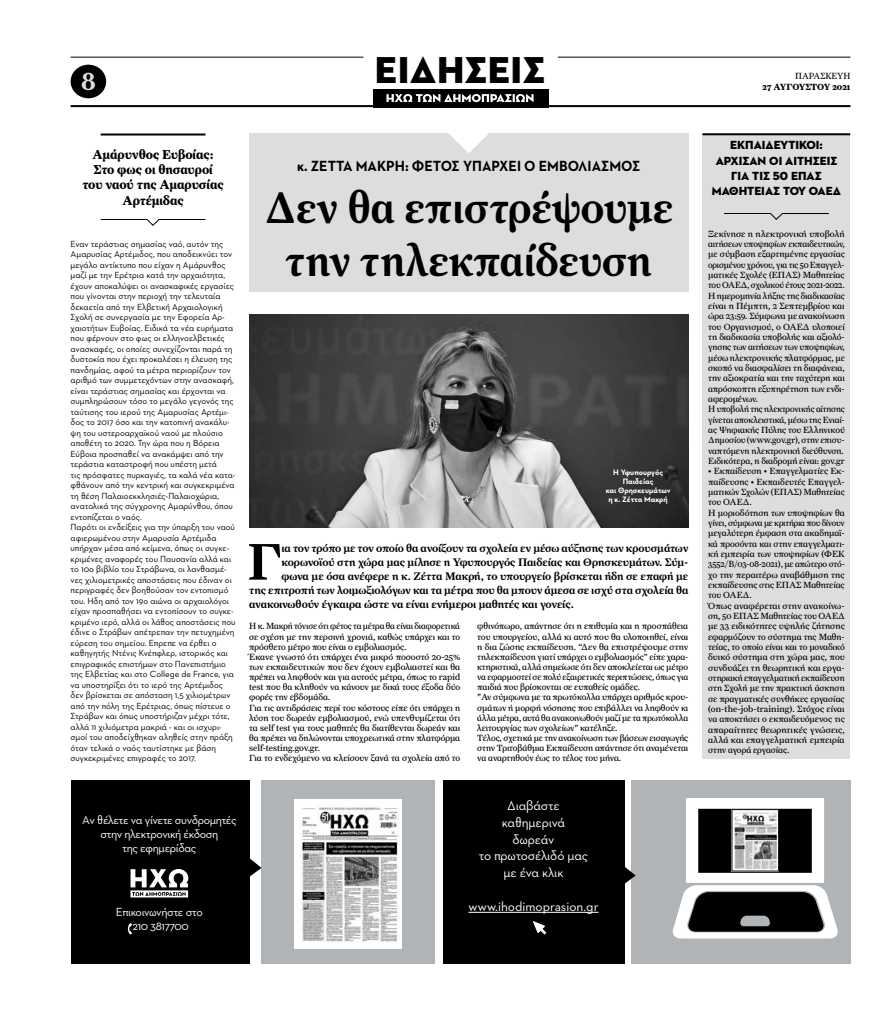
<style>
.page{position:relative;width:893px;height:1021px;background:#fff}
.page>*{position:absolute;margin:0;border:0;box-sizing:border-box;transform-origin:0 0}
.t1{font:51.7px "Farnham Text GR Semi";color:#000}
.t2{font:44px/52.8px "Farnham Text GR Semi";color:#000;text-align:center;scale:.95 1}
.t3{font:38.1px "Neutraface Two Disp Greek Titl";letter-spacing:.02em;color:#000}
.t4{font:25.9px "Farnham Text GR Semi";color:#dcddde}
.t5{font:700 15px "Neutraface Two Text Greek";color:#000;scale:.95 1}
.t6{font:13.4px/16.7px "Neutraface Two Text Greek";letter-spacing:-.01em;color:#fff;text-align:center}
.t7{font:700 13px/15.5px "Farnham Text GR";letter-spacing:-.01em;color:#000;text-align:center;scale:.95 1}
.t8{font:12px/14.4px "Neutraface Two Text Greek";letter-spacing:-.03em;color:#fff;text-align:center}
.t9{font:12px/15.3px "Neutraface Two Disp Greek Titl";color:#000}
.t10{font:11px "Farnham Text GR Semi";letter-spacing:-.015em;color:#000}
.t11{font:9px/10.3px "Farnham Text GR";letter-spacing:-.01em;color:#000}
.t12{font:9px/10.5px "Neutraface Two Text Greek";letter-spacing:-.005em;color:#000}
.t13{font:700 9px "Farnham Text GR";color:#000;scale:.95 1}
.t14{font:9px "Farnham Text GR";letter-spacing:-.01em;color:#000;scale:.95 1}
.t15{font:700 8px/9px "Neutraface Two Text Greek";letter-spacing:-.01em;color:#fff;text-align:center}
</style>
<div class="page">
<hr style="left:558px;top:57px;width:292px;height:1px;background:#000">
<hr style="left:71px;top:105px;width:779px;height:2px;background:#000">
<hr style="left:71px;top:57px;width:292px;height:1px;background:#000">
<div style="left:373px;top:89px;width:176px;height:18px;background:#000"></div>
<svg style="left:386px;top:94px;width:148px;height:8px"></svg>
<div style="left:71px;top:65px;width:35px;height:33px;background:#000;border-radius:50%"></div>
<div style="left:631px;top:780px;width:219px;height:183px;background:#b1b4b6"></div>
<div style="left:262px;top:780px;width:173px;height:183px;background:#b1b4b6"></div>
<div style="left:443px;top:780px;width:181px;height:183px;background:#000"></div>
<div style="left:71px;top:780px;width:179px;height:183px;background:#000"></div>
<hr style="left:468px;top:912px;width:130px;height:1px;background:#fff">
<img style="left:295px;top:799px;width:106px;height:149px">
<svg style="left:672px;top:798px;width:166px;height:140px"></svg>
<img style="left:734px;top:811px;width:43px;height:58px">
<div style="left:732px;top:809px;width:47px;height:62px;border:1px solid #000"></div>
<svg style="left:533px;top:921px;width:13px;height:13px"></svg>
<svg style="left:130px;top:869px;width:58px;height:28px"></svg>
<svg style="left:127px;top:923px;width:5px;height:11px"></svg>
<svg style="left:250px;top:853px;width:12px;height:28px"></svg>
<svg style="left:624px;top:860px;width:12px;height:29px"></svg>
<div style="left:249px;top:133px;width:439px;height:158px;background:#dcddde"></div>
<svg style="left:448px;top:133px;width:41px;height:20px"></svg>
<div style="left:702px;top:134px;width:148px;height:625px;background:#dcddde"></div>
<svg style="left:724px;top:213px;width:105px;height:7px"></svg>
<hr style="left:702px;top:133px;width:148px;height:2px;background:#000">
<img style="left:249px;top:315px;width:439px;height:212px">
<hr style="left:101px;top:133px;width:104px;height:2px;background:#000">
<svg style="left:100px;top:219px;width:106px;height:7px"></svg>
<h3 class="t3" style="left:375px;top:46px;width:172px">ΕΙΔΗΣΕΙΣ</h3>
<h3 class="t4" style="left:81px;top:66px;width:16px">8</h3>
<p class="t13" style="left:763px;top:82px;width:94px">27 ΑΥΓΟΥΣΤΟΥ 2021</p>
<p class="t14" style="left:795px;top:71px;width:60px">ΠΑΡΑΣΚΕΥΗ</p>
<h3 class="t7" style="left:82px;top:147px;width:150px">Αμάρυνθος Ευβοίας:<br>Στο φως οι θησαυροί του ναού της Αμαρυσίας<br>Αρτέμιδας</h3>
<p class="t12" style="left:71px;top:239px;width:166px">Εναν τεράστιας σημασίας ναό, αυτόν της Αμαρυσίας Αρτέμιδος, που αποδεικνύει τον μεγάλο αντίκτυπο που είχαν η Αμάρυνθος μαζί με την Ερέτρια κατά την αρχαιότητα, έχουν αποκαλύψει οι ανασκαφικές εργασίες που γίνονται στην περιοχή την τελευταία δεκαετία από την Ελβετική Αρχαιολογική Σχολή σε συνεργασία με την Εφορεία Αρ&shy;χαιοτήτων Ευβοίας. Ειδικά τα νέα ευρήματα που φέρνουν στο φως οι ελληνοελβετικές ανασκαφές, οι οποίες συνεχίζονται παρά τη δυστοκία που έχει προκαλέσει η έλευση της πανδημίας, αφού τα μέτρα περιορίζουν τον αριθμό των συμμετεχόντων στην ανασκαφή, είναι τεράστιας σημασίας και έρχονται να συμπληρώσουν τόσο το μεγάλο γεγονός της ταύτισης του ιερού της Αμαρυσίας Αρτέμι&shy;δος το 2017 όσο και την κατοπινή ανακάλυ&shy;ψη του υστεροαρχαϊκού ναού με πλούσιο αποθέτη το 2020. Την ώρα που η Βόρεια Εύβοια προσπαθεί να ανακάμψει από την τεράστια καταστροφή που υπέστη μετά<br>τις πρόσφατες πυρκαγιές, τα καλά νέα κατα&shy;φθάνουν από την κεντρική και συγκεκριμένα τη θέση Παλαιοεκκλησιές-Παλαιοχώρια, ανατολικά της σύγχρονης Αμαρύνθου, όπου εντοπίζεται ο ναός.<br>Παρότι οι ενδείξεις για την ύπαρξη του ναού αφιερωμένου στην Αμαρυσία Αρτέμιδα υπήρχαν μέσα από κείμενα, όπως οι συγκε&shy;κριμένες αναφορές του Παυσανία αλλά και το 10ο βιβλίο του Στράβωνα, οι λανθασμέ&shy;νες χιλιομετρικές αποστάσεις που έδιναν οι περιγραφές δεν βοηθούσαν τον εντοπισμό του. Ηδη από τον 19ο αιώνα οι αρχαιολόγοι είχαν προσπαθήσει να εντοπίσουν το συγκε&shy;κριμένο ιερό, αλλά οι λάθος αποστάσεις που έδινε ο Στράβων απέτρεπαν την πετυχημένη εύρεση του σημείου. Επρεπε να έρθει ο καθηγητής Ντένις Κνέπφλερ, ιστορικός και επιγραφικός επιστήμων στο Πανεπιστήμιο της Ελβετίας και στο College de France, για να υποστηρίξει ότι το ιερό της Αρτέμιδος δεν βρίσκεται σε απόσταση 1,5 χιλιομέτρων από την πόλη της Ερέτριας, όπως πίστευε ο Στράβων και όπως υποστήριζαν μέχρι τότε, αλλά 11 χιλιόμετρα μακριά - και οι ισχυρι&shy;σμοί του αποδείχθηκαν αληθείς στην πράξη όταν τελικά ο ναός ταυτίστηκε με βάση συγκεκριμένες επιγραφές το 2017.</p>
<h3 class="t5" style="left:297px;top:157px;width:85px">κ. ΖΕΤΤΑ Μακρή</h3>
<h3 class="t5" style="left:405px;top:157px;width:31px">: Φέτος</h3>
<h3 class="t5" style="left:463px;top:157px;width:10px">υπάρχει</h3>
<h3 class="t5" style="left:524px;top:157px;width:26px">ο εμβολιασμός</h3>
<h2 class="t2" style="left:265px;top:182px;width:431px">Δεν θα επιστρέψουμε την τηλεκπαίδευση</h2>
<p class="t15" style="left:606px;top:467px;width:67px">Η Υφυπουργός<br>Παιδείας<br>και Θρησκευμάτων η κ. Ζέττα Μακρή</p>
<h1 class="t1" style="left:247px;top:532px;width:36px">Γ</h1>
<p class="t10" style="left:281px;top:541px;width:408px">ια τον τρόπο με τον οποίο θα ανοίξουν τα σχολεία εν μέσω αύξησης των κρουσμάτων</p>
<p class="t10" style="left:281px;top:555px;width:408px">κορωνοϊού στη χώρα μας μίλησε η Υφυπουργός Παιδείας και Θρησκευμάτων. Σύμ-</p>
<p class="t10" style="left:281px;top:569px;width:408px">φωνα με όσα ανέφερε η κ. Ζέττα Μακρή, το υπουργείο βρίσκεται ήδη σε επαφή με</p>
<p class="t10" style="left:249px;top:583px;width:441px">της επιτροπή των λοιμωξιολόγων και τα μέτρα που θα μπουν άμεσα σε ισχύ στα σχολεία θα</p>
<p class="t10" style="left:249px;top:597px;width:326px">ανακοινωθούν έγκαιρα ώστε να είναι ενήμεροι μαθητές και γονείς.</p>
<p class="t11" style="left:249px;top:621px;width:213px">Η κ. Μακρή τόνισε ότι φέτος τα μέτρα θα είναι διαφορετικά σε σχέση με την περσινή χρονιά, καθώς υπάρχει και το πρόσθετο μέτρο που είναι ο εμβολιασμός.<br>Έκανε γνωστό ότι υπάρχει ένα μικρό ποσοστό 20-25% των εκπαιδευτικών που δεν έχουν εμβολιαστεί και θα πρέπει να ληφθούν και για αυτούς μέτρα, όπως το rapid test που θα κληθούν να κάνουν με δικά τους έξοδα δύο φορές την εβδομάδα.<br>Για τις αντιδράσεις περί του κόστους είπε ότι υπάρχει η λύση του δωρεάν εμβολιασμού, ενώ υπενθυμίζεται ότι τα self test για τους μαθητές θα διατίθενται δωρεάν και θα πρέπει να δηλώνονται υποχρεωτικά στην πλατφόρμα self-testing.gov.gr.<br>Για το ενδεχόμενο να κλείσουν ξανά τα σχολεία από το</p>
<p class="t11" style="left:477px;top:621px;width:213px">φθινόπωρο, απάντησε ότι η επιθυμία και η προσπάθεια του υπουργείου, αλλά κι αυτό που θα υλοποιηθεί, είναι η δια ζώσης εκπαίδευση. “Δεν θα επιστρέψουμε στην τηλεκπαίδευση γιατί υπάρχει ο εμβολιασμός” είπε χαρα&shy;κτηριστικά, αλλά σημείωσε ότι δεν αποκλείεται ως μέτρο να εφαρμοστεί σε πολύ εξαιρετικές περιπτώσεις, όπως για παιδιά που βρίσκονται σε ευπαθείς ομάδες.<br>"Αν σύμφωνα με τα πρωτόκολλα υπάρχει αριθμός κρου&shy;σμάτων ή μορφή νόσησης που επιβάλλει να ληφθούν κι άλλα μέτρα, αυτά θα ανακοινωθούν μαζί με τα πρωτόκολλα λειτουργίας των σχολείων" κατέληξε.<br>Τέλος, σχετικά με την ανακοίνωση των βάσεων εισαγωγής στην Τριτοβάθμια Εκπαίδευση απάντησε ότι αναμένεται να αναρτηθούν έως το τέλος του μήνα.</p>
<h3 class="t8" style="left:82px;top:812px;width:156px">Aν θέλετε να γίνετε συνδρομητές στην ηλεκτρονική έκδοση<br>της εφημερίδας</h3>
<h3 class="t8" style="left:116px;top:904px;width:88px">Επικοινωνήστε στο<br>210 3817700</h3>
<h3 class="t6" style="left:479px;top:797px;width:111px">Διαβάστε καθημερινά<br>δωρεάν<br>το πρωτοσέλιδό μας με ένα κλικ</h3>
<h3 class="t6" style="left:468px;top:897px;width:131px">www.ihodimoprasion.gr</h3>
<h3 class="t9" style="left:716px;top:137px;width:109px;text-indent:14px">Eκπαιδευτικοί:<br>Άρχισαν οι αιτήσεις</h3>
<h3 class="t9" style="left:712px;top:168px;width:131px;text-align:center">για τις 50 ΕΠΑΣ<br>Μαθητείας του ΟΑΕΔ</h3>
<p class="t11" style="left:708px;top:228px;width:138px">Ξεκίνησε η ηλεκτρονική υποβολή αιτήσεων υποψηφίων εκπαιδευτικών, με σύμβαση εξαρτημένης εργασίας ορισμένου χρόνου, για τις 50 Επαγγελ&shy;ματικές Σχολές (ΕΠΑΣ) Μαθητείας του ΟΑΕΔ, σχολικού έτους 2021-2022.<br>Η ημερομηνία λήξης της διαδικασίας είναι η Πέμπτη, 2 Σεπτεμβρίου και ώρα 23:59. Σύμφωνα με ανακοίνωση του Οργανισμού, ο ΟΑΕΔ υλοποιεί τη διαδικασία υποβολής και αξιολό&shy;γησης των αιτήσεων των υποψηφίων, μέσω ηλεκτρονικής πλατφόρμας, με σκοπό να διασφαλίσει τη διαφάνεια, την αξιοκρατία και την ταχύτερη και απρόσκοπτη εξυπηρέτηση των ενδι&shy;αφερομένων.<br>Η υποβολή της ηλεκτρονικής αίτησης γίνεται αποκλειστικά, μέσω της Ενιαί&shy;ας Ψηφιακής Πύλης του Ελληνικού Δημοσίου (www.gov.gr), στην επισυ&shy;ναπτόμενη ηλεκτρονική διεύθυνση.<br>Ειδικότερα, η διαδρομή είναι: gov.gr</p>
<p class="t11" style="left:708px;top:466px;width:138px">• Εκπαίδευση • Επαγγελματίες Εκ&shy;παίδευσης • Εκπαιδευτές Επαγγελ&shy;ματικών Σχολών (ΕΠΑΣ) Μαθητείας του ΟΑΕΔ.<br>Η μοριοδότηση των υποψηφίων θα γίνει, σύμφωνα με κριτήρια που δίνουν μεγαλύτερη έμφαση στα ακαδημαϊ&shy;κά προσόντα και στην επαγγελματι&shy;κή εμπειρία των υποψηφίων (ΦΕΚ<br>3552/Β/03-08-2021), με απώτερο στό&shy;χο την περαιτέρω αναβάθμιση της εκπαίδευσης στις ΕΠΑΣ Μαθητείας του ΟΑΕΔ.<br>Όπως αναφέρεται στην ανακοίνω&shy;ση, 50 ΕΠΑΣ Μαθητείας του ΟΑΕΔ με 33 ειδικότητες υψηλής ζήτησης εφαρμόζουν το σύστημα της Μαθη&shy;τείας, το οποίο είναι και το μοναδικό δυικό σύστημα στη χώρα μας, που συνδυάζει τη θεωρητική και εργα&shy;στηριακή επαγγελματική εκπαίδευση στη Σχολή με την πρακτική άσκηση σε πραγματικές συνθήκες εργασίας (on-the-job-training). Στόχος είναι να αποκτήσει ο εκπαιδευόμενος τις απαραίτητες θεωρητικές γνώσεις, αλλά και επαγγελματική εμπειρία στην αγορά εργασίας.</p>
</div>
